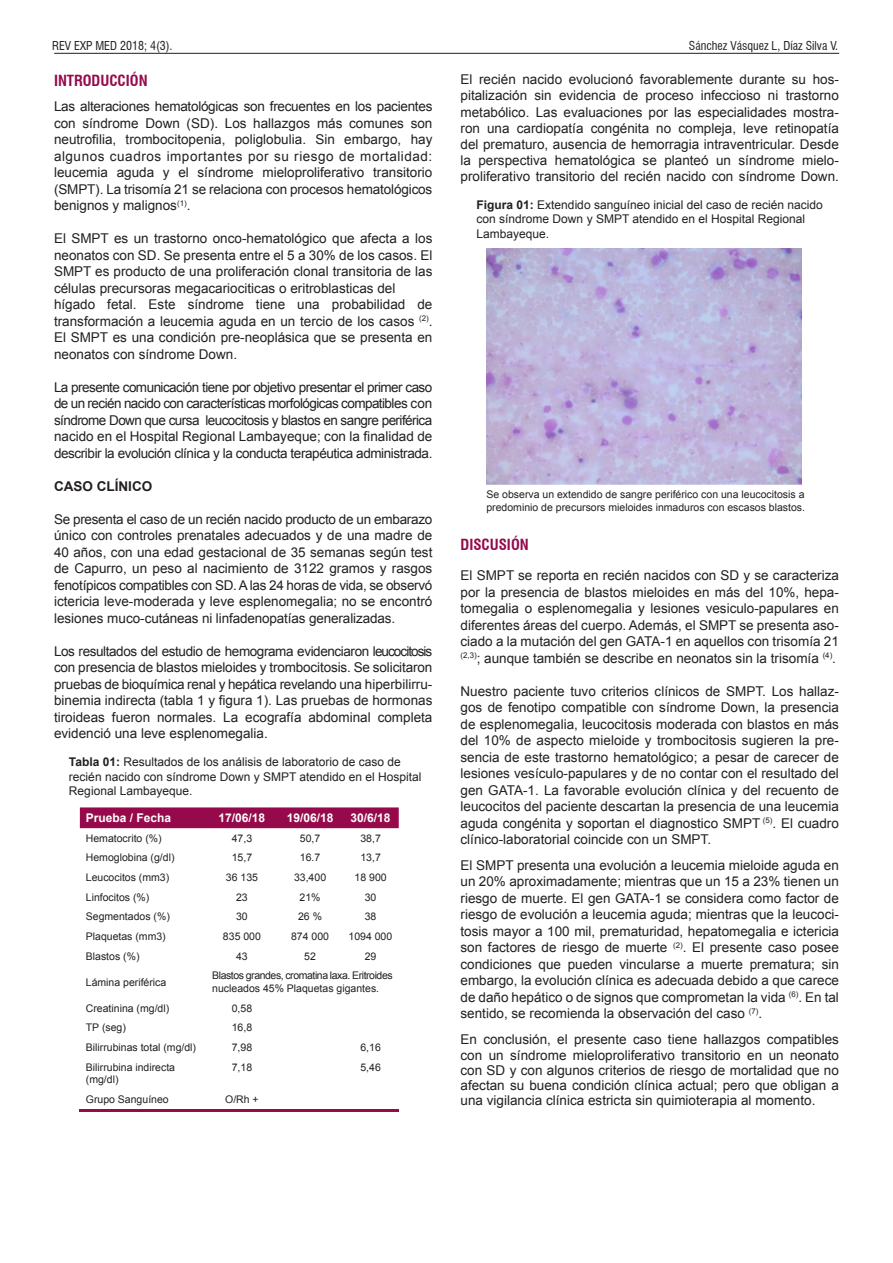
<style>
.page{position:relative;width:893px;height:1263px;background:#fff}
.page>*{position:absolute;margin:0;border:0;box-sizing:border-box;transform-origin:0 0}
.t1{font:700 condensed 15px "Swiss 721 BT";color:#960a4b}
.t2{font:13.5px/16.5px "Arial";color:#231f20;text-align:justify}
.t3{font:13.5px "Arial";letter-spacing:.04em;color:#231f20}
.t4{font:700 13.5px "Arial";color:#231f20}
.t5{font:12px/14.4px "Arial";color:#231f20}
.t6{font:condensed 12px "Swiss 721 BT";color:#231f20}
.t7{font:700 12px "Arial";color:#fff}
.t8{font:10.5px/12.6px "Arial";color:#231f20}
.t9{font:10.5px/12.6px "Arial";letter-spacing:-.04em;color:#231f20}
.s1{font-weight:700}
</style>
<div class="page">
<hr style="left:54px;top:53px;width:785px;height:1px;background:#231f20">
<div style="left:80px;top:807px;width:319px;height:21px;background:#960a4b"></div>
<hr style="left:80px;top:1109px;width:319px;height:3px;background:#960a4b">
<img style="left:486px;top:249px;width:315px;height:235px">
<p class="t6" style="left:52px;top:38px;width:122px">REV EXP MED 2018; 4(3).</p>
<p class="t6" style="left:689px;top:39px;width:151px">Sánchez Vásquez L, Díaz Silva V.</p>
<p class="t1" style="left:54px;top:71px;width:95px">INTRODUCCIÓN</p>
<p class="t2" style="left:54px;top:98px;width:380px">Las alteraciones hematológicas son frecuentes en los pacientes con síndrome Down (SD). Los hallazgos más comunes son neutrofilia, trombocitopenia, poliglobulia. Sin embargo, hay</p>
<p class="t3" style="left:54px;top:147px;width:380px">algunos cuadros importantes por su riesgo de mortalidad:</p>
<p class="t2" style="left:54px;top:164px;width:380px">leucemia aguda y el síndrome mieloproliferativo transitorio (SMPT). La trisomía 21 se relaciona con procesos hematológicos benignos y malignos<sup>(1)</sup>.</p>
<p class="t2" style="left:54px;top:230px;width:380px">El SMPT es un trastorno onco-hematológico que afecta a los neonatos con SD. Se presenta entre el 5 a 30% de los casos. El SMPT es producto de una proliferación clonal transitoria de las células precursoras megacariociticas o eritroblasticas del</p>
<p class="t2" style="left:54px;top:296px;width:380px">hígado fetal. Este síndrome tiene una probabilidad de</p>
<p class="t2" style="left:54px;top:313px;width:380px">transformación a leucemia aguda en un tercio de los casos <sup>(2)</sup>.<br>El SMPT es una condición pre-neoplásica que se presenta en neonatos con síndrome Down.</p>
<p class="t2" style="left:54px;top:379px;width:380px">La presente comunicación tiene por objetivo presentar el primer caso de un recién nacido con características morfológicas compatibles con síndrome Down que cursa leucocitosis y blastos en sangre periférica nacido en el Hospital Regional Lambayeque; con la finalidad de describir la evolución clínica y la conducta terapéutica administrada.</p>
<p class="t4" style="left:54px;top:477px;width:100px">CASO CLÍNICO</p>
<p class="t2" style="left:54px;top:511px;width:380px">Se presenta el caso de un recién nacido producto de un embarazo único con controles prenatales adecuados y de una madre de 40 años, con una edad gestacional de 35 semanas según test de Capurro, un peso al nacimiento de 3122 gramos y rasgos</p>
<p class="t2" style="left:54px;top:577px;width:380px">fenotípicos compatibles con SD. A las 24 horas de vida, se observó ictericia leve-moderada y leve esplenomegalia; no se encontró lesiones muco-cutáneas ni linfadenopatías generalizadas.</p>
<p class="t2" style="left:54px;top:643px;width:380px">Los resultados del estudio de hemograma evidenciaron leucocitosis con presencia de blastos mieloides y trombocitosis. Se solicitaron pruebas de bioquímica renal y hepática revelando una hiperbilirru&shy;binemia indirecta (tabla 1 y figura 1). Las pruebas de hormonas tiroideas fueron normales. La ecografía abdominal completa evidenció una leve esplenomegalia.</p>
<p class="t5" style="left:69px;top:755px;width:354px"><span class="s1">Tabla 01:</span> Resultados de los análisis de laboratorio de caso de recién nacido con síndrome Down y SMPT atendido en el Hospital<br>Regional Lambayeque.</p>
<p class="t7" style="left:86px;top:810px;width:87px">Prueba / Fecha</p>
<p class="t7" style="left:219px;top:810px;width:48px">17/06/18</p>
<p class="t7" style="left:287px;top:810px;width:48px">19/06/18</p>
<p class="t7" style="left:351px;top:810px;width:42px">30/6/18</p>
<p class="t8" style="left:86px;top:832px;width:77px">Hematocrito (%)</p>
<p class="t8" style="left:232px;top:832px;width:22px">47,3</p>
<p class="t8" style="left:300px;top:832px;width:22px">50,7</p>
<p class="t8" style="left:360px;top:832px;width:22px">38,7</p>
<p class="t8" style="left:86px;top:852px;width:90px">Hemoglobina (g/dl)</p>
<p class="t8" style="left:232px;top:852px;width:22px">15,7</p>
<p class="t8" style="left:300px;top:852px;width:22px">16.7</p>
<p class="t8" style="left:360px;top:852px;width:22px">13,7</p>
<p class="t8" style="left:86px;top:871px;width:85px">Leucocitos (mm3)</p>
<p class="t8" style="left:226px;top:871px;width:34px">36 135</p>
<p class="t8" style="left:294px;top:871px;width:34px">33,400</p>
<p class="t8" style="left:355px;top:871px;width:34px">18 900</p>
<p class="t8" style="left:86px;top:891px;width:65px">Linfocitos (%)</p>
<p class="t8" style="left:236px;top:891px;width:13px">23</p>
<p class="t8" style="left:300px;top:891px;width:23px">21%</p>
<p class="t8" style="left:365px;top:891px;width:13px">30</p>
<p class="t8" style="left:86px;top:910px;width:86px">Segmentados (%)</p>
<p class="t8" style="left:236px;top:910px;width:13px">30</p>
<p class="t8" style="left:298px;top:910px;width:25px">26 %</p>
<p class="t8" style="left:365px;top:910px;width:13px">38</p>
<p class="t8" style="left:86px;top:930px;width:81px">Plaquetas (mm3)</p>
<p class="t8" style="left:223px;top:930px;width:39px">835 000</p>
<p class="t8" style="left:291px;top:930px;width:39px">874 000</p>
<p class="t8" style="left:349px;top:930px;width:45px">1094 000</p>
<p class="t8" style="left:86px;top:950px;width:55px">Blastos (%)</p>
<p class="t8" style="left:236px;top:950px;width:13px">43</p>
<p class="t8" style="left:304px;top:950px;width:13px">52</p>
<p class="t8" style="left:365px;top:950px;width:13px">29</p>
<p class="t8" style="left:86px;top:976px;width:82px">Lámina periférica</p>
<p class="t9" style="left:212px;top:969px;width:182px">Blastos grandes, cromatina laxa. Eritroides nucleados 45% Plaquetas gigantes.</p>
<p class="t8" style="left:86px;top:1002px;width:85px">Creatinina (mg/dl)</p>
<p class="t8" style="left:232px;top:1002px;width:22px">0,58</p>
<p class="t8" style="left:86px;top:1021px;width:42px">TP (seg)</p>
<p class="t8" style="left:232px;top:1021px;width:22px">16,8</p>
<p class="t8" style="left:86px;top:1041px;width:112px">Bilirrubinas total (mg/dl)</p>
<p class="t8" style="left:232px;top:1041px;width:22px">7,98</p>
<p class="t8" style="left:360px;top:1041px;width:22px">6,16</p>
<p class="t8" style="left:86px;top:1061px;width:91px">Bilirrubina indirecta (mg/dl)</p>
<p class="t8" style="left:232px;top:1061px;width:22px">7,18</p>
<p class="t8" style="left:360px;top:1061px;width:22px">5,46</p>
<p class="t8" style="left:86px;top:1093px;width:84px">Grupo Sanguíneo</p>
<p class="t8" style="left:225px;top:1093px;width:35px">O/Rh +</p>
<p class="t2" style="left:460px;top:71px;width:380px">El recién nacido evolucionó favorablemente durante su hos&shy;pitalización sin evidencia de proceso infeccioso ni trastorno metabólico. Las evaluaciones por las especialidades mostra&shy;ron una cardiopatía congénita no compleja, leve retinopatía del prematuro, ausencia de hemorragia intraventricular. Desde la perspectiva hematológica se planteó un síndrome mielo&shy;proliferativo transitorio del recién nacido con síndrome Down.</p>
<p class="t5" style="left:477px;top:198px;width:348px"><span class="s1">Figura 01:</span> Extendido sanguíneo inicial del caso de recién nacido con síndrome Down y SMPT atendido en el Hospital Regional<br>Lambayeque.</p>
<p class="t8" style="left:486px;top:488px;width:320px">Se observa un extendido de sangre periférico con una leucocitosis a predominio de precursors mieloides inmaduros con escasos blastos.</p>
<p class="t1" style="left:460px;top:536px;width:70px">DISCUSIÓN</p>
<p class="t2" style="left:460px;top:567px;width:380px">El SMPT se reporta en recién nacidos con SD y se caracteriza por la presencia de blastos mieloides en más del 10%, hepa&shy;tomegalia o esplenomegalia y lesiones vesiculo-papulares en diferentes áreas del cuerpo. Además, el SMPT se presenta aso&shy;ciado a la mutación del gen GATA-1 en aquellos con trisomía 21 <sup>(2,3)</sup>; aunque también se describe en neonatos sin la trisomía <sup>(4)</sup>.</p>
<p class="t2" style="left:460px;top:683px;width:380px">Nuestro paciente tuvo criterios clínicos de SMPT. Los hallaz&shy;gos de fenotipo compatible con síndrome Down, la presencia de esplenomegalia, leucocitosis moderada con blastos en más del 10% de aspecto mieloide y trombocitosis sugieren la pre&shy;sencia de este trastorno hematológico; a pesar de carecer de lesiones vesículo-papulares y de no contar con el resultado del gen GATA-1. La favorable evolución clínica y del recuento de leucocitos del paciente descartan la presencia de una leucemia aguda congénita y soportan el diagnostico SMPT <sup>(5)</sup>. El cuadro clínico-laboratorial coincide con un SMPT.</p>
<p class="t2" style="left:460px;top:857px;width:380px">El SMPT presenta una evolución a leucemia mieloide aguda en un 20% aproximadamente; mientras que un 15 a 23% tienen un riesgo de muerte. El gen GATA-1 se considera como factor de riesgo de evolución a leucemia aguda; mientras que la leucoci&shy;tosis mayor a 100 mil, prematuridad, hepatomegalia e ictericia son factores de riesgo de muerte <sup>(2)</sup>. El presente caso posee condiciones que pueden vincularse a muerte prematura; sin embargo, la evolución clínica es adecuada debido a que carece de daño hepático o de signos que comprometan la vida <sup>(6)</sup>. En tal sentido, se recomienda la observación del caso <sup>(7)</sup>.</p>
<p class="t2" style="left:460px;top:1031px;width:380px">En conclusión, el presente caso tiene hallazgos compatibles con un síndrome mieloproliferativo transitorio en un neonato</p>
<p class="t2" style="left:460px;top:1063px;width:380px;line-height:15px">con SD y con algunos criterios de riesgo de mortalidad que no afectan su buena condición clínica actual; pero que obligan a una vigilancia clínica estricta sin quimioterapia al momento.</p>
</div>
